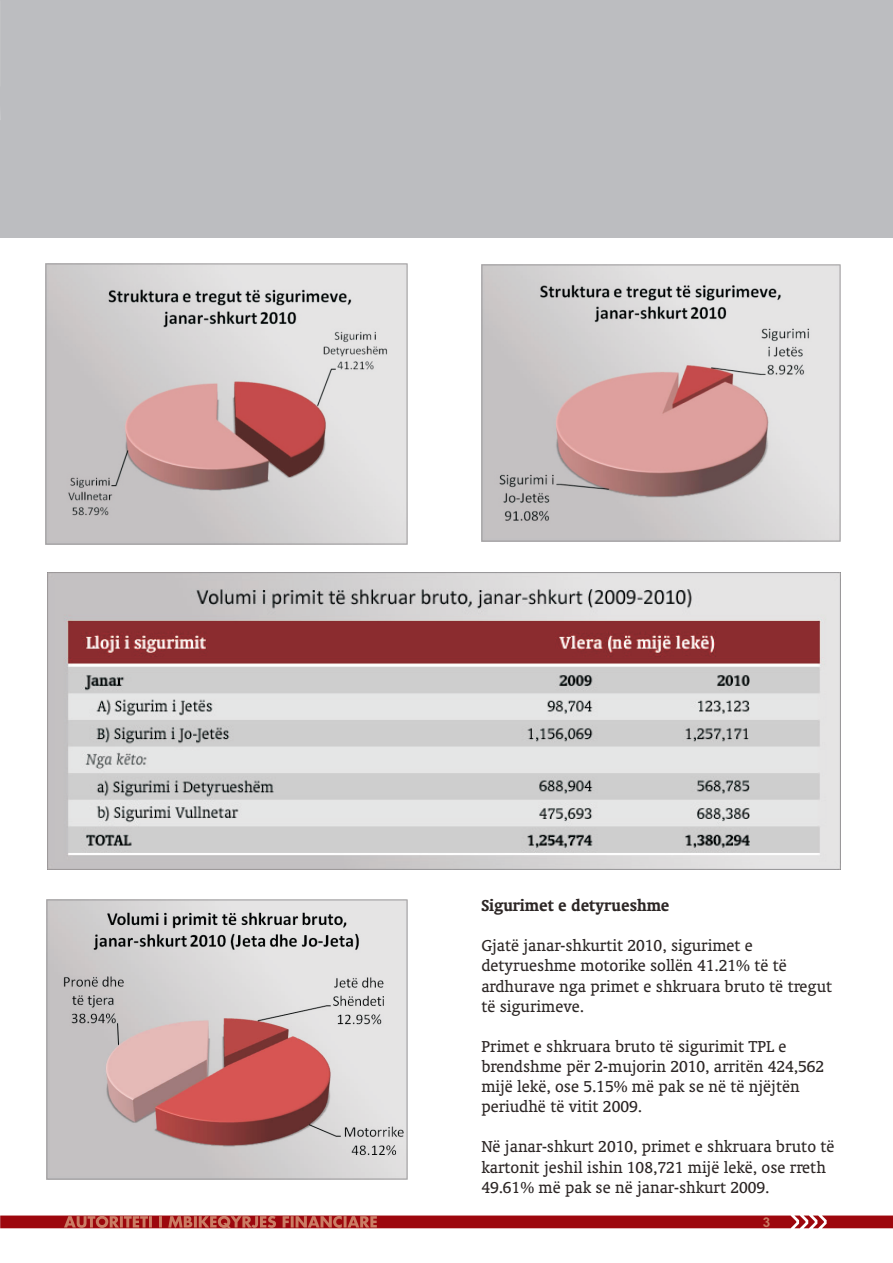
<style>
.page{position:relative;width:893px;height:1263px;background:#fff}
.page>*{position:absolute;margin:0;border:0;box-sizing:border-box;transform-origin:0 0}
.t1{font:18px/20.1px "Oranda BT";color:#2c2625}
.t2{font:700 18px "Oranda BT";color:#2c2625}
.t3{font:700 13.5px "Arial";color:#cb7c64}
</style>
<div class="page">
<div style="left:0;top:0;width:893px;height:237px;background:#bcbdc0"></div>
<svg style="left:0;top:1215px;width:893px;height:13px;background:#aa2829"></svg>
<img style="left:46px;top:264px;width:362px;height:280px">
<img style="left:481px;top:264px;width:359px;height:278px">
<img style="left:47px;top:573px;width:794px;height:296px">
<img style="left:46px;top:900px;width:362px;height:280px">
<p class="t2" style="left:481px;top:897px;width:190px">Sigurimet e detyrueshme</p>
<p class="t1" style="left:481px;top:937px;width:352px">Gjatë janar-shkurtit 2010, sigurimet e detyrueshme motorike sollën 41.21% të të ardhurave nga primet e shkruara bruto të tregut të sigurimeve.</p>
<p class="t1" style="left:481px;top:1037px;width:344px">Primet e shkruara bruto të sigurimit TPL e brendshme për 2-mujorin 2010, arritën 424,562 mijë lekë, ose 5.15% më pak se në të njëjtën periudhë të vitit 2009.</p>
<p class="t1" style="left:481px;top:1138px;width:355px">Në janar-shkurt 2010, primet e shkruara bruto të kartonit jeshil ishin 108,721 mijë lekë, ose rreth<br>49.61% më pak se në janar-shkurt 2009.</p>
<p class="t3" style="left:763px;top:1217px;width:9px">3</p>
</div>
